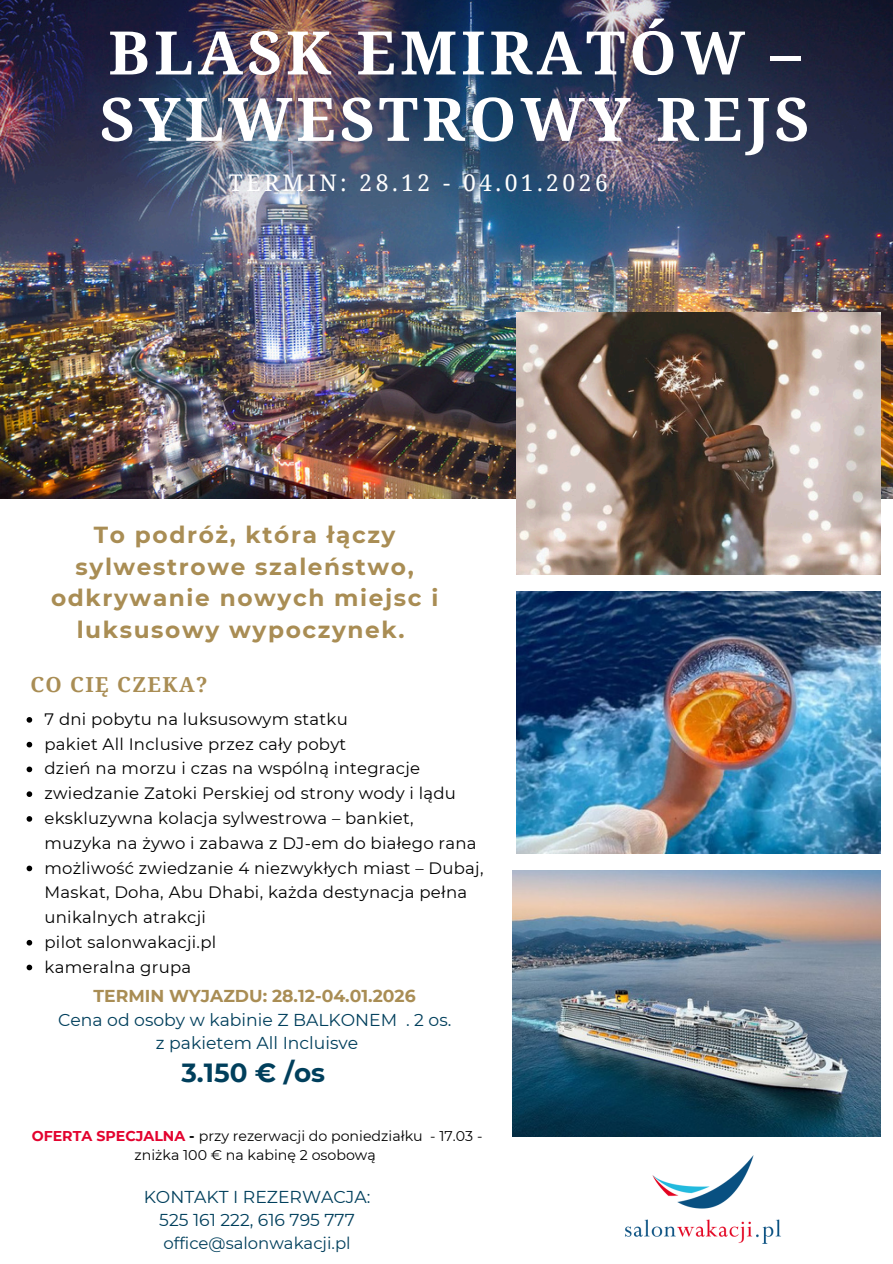
<style>
.page{position:relative;width:893px;height:1264px;background:#fff}
.page>*{position:absolute;margin:0;border:0;box-sizing:border-box;transform-origin:0 0}
.t1{font:700 60px/66.3px "Noto Serif Devanagari";letter-spacing:.07em;color:#fff}
.t2{font:700 26.25px "Montserrat";color:#003f5c}
.t3{font:700 23.25px/31.5px "Montserrat";letter-spacing:.07em;color:#a98d54;text-align:center}
.t4{font:22.95px "Noto Serif";letter-spacing:.15em;color:#fff}
.t5{font:700 20.7px "Noto Serif";letter-spacing:.07em;color:#a98d54}
.t6{font:17.25px/23.7px "Montserrat";color:#003f5c;text-align:center}
.t7{font:16.5px/24.8px "Montserrat";letter-spacing:.015em;color:#000}
.t8{font:16.5px "Montserrat";color:#003f5c}
.t9{font:14.25px/19.2px "Montserrat";color:#000;text-align:center}
.s1{font-weight:700;color:#a98d54}
.s2{font-weight:700;color:#e3022e}
.s3{font-weight:700}
</style>
<div class="page">
<img style="left:0;top:0;width:892px;height:498px">
<img style="left:601px;top:1136px;width:202px;height:108px">
<img style="left:516px;top:312px;width:364px;height:262px">
<img style="left:516px;top:591px;width:364px;height:262px">
<img style="left:512px;top:870px;width:367px;height:266px">
<svg style="left:27px;top:717px;width:5px;height:5px"></svg>
<svg style="left:27px;top:741px;width:5px;height:6px"></svg>
<svg style="left:27px;top:766px;width:5px;height:6px"></svg>
<svg style="left:27px;top:791px;width:5px;height:6px"></svg>
<svg style="left:27px;top:816px;width:5px;height:5px"></svg>
<svg style="left:27px;top:865px;width:5px;height:6px"></svg>
<svg style="left:27px;top:939px;width:5px;height:6px"></svg>
<svg style="left:27px;top:964px;width:5px;height:6px"></svg>
<h1 class="t1" style="left:100px;top:21px;width:710px">BLASK EMIRATÓW –<br>SYLWESTROWY REJS</h1>
<p class="t4" style="left:229px;top:166px;width:380px">TERMIN: 28.12 - 04.01.2026</p>
<p class="t3" style="left:51px;top:519px;width:388px">To podróż, która łączy sylwestrowe szaleństwo, odkrywanie nowych miejsc i luksusowy wypoczynek.</p>
<p class="t5" style="left:30px;top:669px;width:179px">CO CIĘ CZEKA?</p>
<h2 class="t7" style="left:44px;top:706px;width:304px">7 dni pobytu na luksusowym statku</h2>
<p class="t7" style="left:44px;top:731px;width:303px">pakiet All Inclusive przez cały pobyt</p>
<h3 class="t7" style="left:44px;top:756px;width:377px">dzień na morzu i czas na wspólną integracje</h3>
<p class="t7" style="left:44px;top:781px;width:413px">zwiedzanie Zatoki Perskiej od strony wody i lądu</p>
<h4 class="t7" style="left:44px;top:805px;width:433px">ekskluzywna kolacja sylwestrowa – bankiet, muzyka na żywo i zabawa z DJ-em do białego rana</h4>
<p class="t7" style="left:44px;top:855px;width:440px">możliwość zwiedzanie 4 niezwykłych miast – Dubaj,<br>Maskat, Doha, Abu Dhabi, każda destynacja pełna unikalnych atrakcji</p>
<p class="t7" style="left:44px;top:929px;width:173px">pilot salonwakacji.pl</p>
<p class="t7" style="left:44px;top:954px;width:148px">kameralna grupa</p>
<p class="t6" style="left:58px;top:984px;width:394px"><span class="s1">TERMIN WYJAZDU: 28.12-04.01.2026<br></span>Cena od osoby w kabinie Z BALKONEM . 2 os. z pakietem All Incluisve</p>
<p class="t2" style="left:181px;top:1056px;width:145px">3.150 € /os</p>
<p class="t9" style="left:32px;top:1125px;width:452px"><span class="s2">OFERTA SPECJALNA</span> <span class="s3">-</span> przy rezerwacji do poniedziałku - 17.03 - zniżka 100 € na kabinę 2 osobową</p>
<p class="t6" style="left:144px;top:1184px;width:228px">KONTAKT I REZERWACJA:<br>525 161 222, 616 795 777</p>
<p class="t8" style="left:163px;top:1232px;width:189px">office@salonwakacji.pl</p>
</div>
